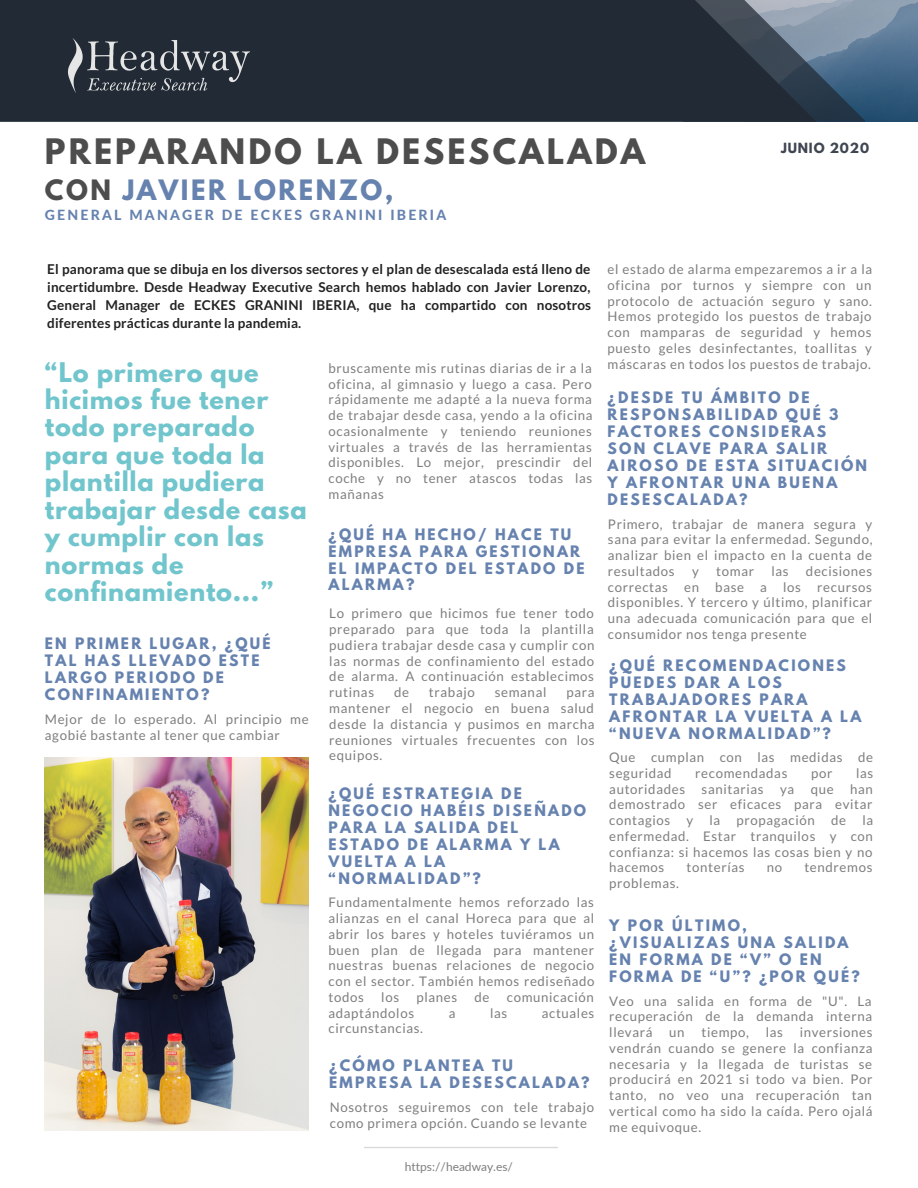
<style>
.page{position:relative;width:918px;height:1188px;background:#fff}
.page>*{position:absolute;margin:0;border:0;box-sizing:border-box;transform-origin:0 0}
.t1{font:700 31.2px "League Spartan";letter-spacing:.1em;color:#4d4d4d}
.t2{font:700 24.9px "League Spartan";letter-spacing:.1em;color:#6682af}
.t3{font:700 24px/27.5px "League Spartan";letter-spacing:.03em;color:#71c5cc}
.t4{font:700 13.95px/16.8px "League Spartan";letter-spacing:.16em;color:#6682af}
.t5{font:800 13.95px "Lato";letter-spacing:.16em;color:#6682af}
.t6{font:700 13.5px/18px "Lato";letter-spacing:.01em;color:#222;text-align:justify}
.t7{font:13.2px/15.8px "Lato";letter-spacing:.05em;color:#7e7e7e;text-align:justify}
.t8{font:700 12.45px "League Spartan";letter-spacing:.07em;color:#3f4652}
.t9{font:12px "Lato";color:#7e7e7e}
.s1{color:#4d4d4d}
</style>
<div class="page">
<img style="left:865px;top:0;width:53px;height:122px">
<svg style="left:815px;top:0;width:50px;height:122px;background:#5b738a"></svg>
<svg style="left:0;top:0;width:815px;height:122px;background:#26303a"></svg>
<img style="left:66px;top:38px;width:184px;height:54px">
<svg style="left:364px;top:1147px;width:194px;height:1px"></svg>
<img style="left:45px;top:758px;width:263px;height:372px">
<h1 class="t1" style="left:45px;top:136px;width:602px">PREPARANDO LA DESESCALADA</h1>
<h2 class="t2" style="left:45px;top:177px;width:350px"><span class="s1">CON</span> JAVIER LORENZO,</h2>
<p class="t5" style="left:45px;top:206px;width:403px">GENERAL MANAGER DE ECKES GRANINI IBERIA</p>
<p class="t8" style="left:781px;top:141px;width:90px">JUNIO 2020</p>
<p class="t6" style="left:47px;top:260px;width:545px">El panorama que se dibuja en los diversos sectores y el plan de desescalada está lleno de incertidumbre. Desde Headway Executive Search hemos hablado con Javier Lorenzo, General Manager de ECKES GRANINI IBERIA, que ha compartido con nosotros diferentes prácticas durante la pandemia.</p>
<p class="t7" style="left:329px;top:360px;width:266px">bruscamente mis rutinas diarias de ir a la oficina, al gimnasio y luego a casa. Pero rápidamente me adapté a la nueva forma de trabajar desde casa, yendo a la oficina ocasionalmente y teniendo reuniones virtuales a través de las herramientas disponibles. Lo mejor, prescindir del coche y no tener atascos todas las mañanas</p>
<h3 class="t3" style="left:45px;top:361px;width:263px">“Lo primero que hicimos fue tener todo preparado para que toda la plantilla pudiera trabajar desde casa y cumplir con las normas de confinamiento...”</h3>
<p class="t4" style="left:329px;top:528px;width:258px">¿QUÉ HA HECHO/ HACE TU<br>EMPRESA PARA GESTIONAR<br>EL IMPACTO DEL ESTADO DE<br>ALARMA?</p>
<p class="t7" style="left:329px;top:605px;width:267px">Lo primero que hicimos fue tener todo preparado para que toda la plantilla pudiera trabajar desde casa y cumplir con las normas de confinamiento del estado de alarma. A continuación establecimos rutinas</p>
<p class="t4" style="left:45px;top:637px;width:227px">EN PRIMER LUGAR, ¿QUÉ<br>TAL HAS LLEVADO ESTE<br>LARGO PERIODO DE<br>CONFINAMIENTO?</p>
<p class="t7" style="left:45px;top:711px;width:265px">Mejor de lo esperado. Al principio me agobié bastante al tener que cambiar</p>
<p class="t7" style="left:394px;top:684px;width:17px">de</p>
<p class="t7" style="left:429px;top:684px;width:47px">trabajo</p>
<p class="t7" style="left:495px;top:684px;width:53px">semanal</p>
<p class="t7" style="left:329px;top:684px;width:267px;text-indent:237px">para mantener el negocio en buena salud desde la distancia y pusimos en marcha reuniones virtuales frecuentes con los equipos.</p>
<p class="t4" style="left:329px;top:787px;width:259px">¿QUÉ ESTRATEGIA DE<br>NEGOCIO HABÉIS DISEÑADO<br>PARA LA SALIDA DEL<br>ESTADO DE ALARMA Y LA<br>VUELTA A LA “NORMALIDAD”?</p>
<p class="t7" style="left:329px;top:894px;width:267px">Fundamentalmente hemos reforzado las alianzas en el canal Horeca para que al abrir los bares y hoteles tuviéramos un buen plan de llegada para mantener nuestras buenas relaciones de negocio con el sector. También hemos rediseñado todos</p>
<p class="t7" style="left:381px;top:989px;width:19px">los</p>
<p class="t7" style="left:416px;top:989px;width:42px">planes</p>
<p class="t7" style="left:475px;top:989px;width:16px">de</p>
<p class="t7" style="left:507px;top:989px;width:88px">comunicación</p>
<p class="t7" style="left:329px;top:1005px;width:87px">adaptándolos</p>
<p class="t7" style="left:449px;top:1005px;width:8px">a</p>
<p class="t7" style="left:490px;top:1005px;width:19px">las</p>
<p class="t7" style="left:542px;top:1005px;width:54px">actuales</p>
<p class="t7" style="left:329px;top:1020px;width:96px">circunstancias.</p>
<p class="t4" style="left:329px;top:1059px;width:262px">¿CÓMO PLANTEA TU<br>EMPRESA LA DESESCALADA?</p>
<p class="t7" style="left:330px;top:1099px;width:266px">Nosotros seguiremos con tele trabajo como primera opción. Cuando se levante</p>
<p class="t9" style="left:405px;top:1159px;width:110px">https://headway.es/</p>
<p class="t7" style="left:608px;top:261px;width:266px">el estado de alarma empezaremos a ir a la oficina por turnos y siempre con un protocolo de actuación seguro y sano.<br>Hemos protegido los puestos de trabajo con mamparas de seguridad y hemos puesto geles desinfectantes, toallitas y máscaras en todos los puestos de trabajo.</p>
<p class="t4" style="left:608px;top:391px;width:261px">¿DESDE TU ÁMBITO DE<br>RESPONSABILIDAD QUÉ 3<br>FACTORES CONSIDERAS<br>SON CLAVE PARA SALIR<br>AIROSO DE ESTA SITUACIÓN<br>Y AFRONTAR UNA BUENA<br>DESESCALADA?</p>
<p class="t7" style="left:608px;top:516px;width:266px">Primero, trabajar de manera segura y sana para evitar la enfermedad. Segundo, analizar bien el impacto en la cuenta de resultados</p>
<p class="t7" style="left:608px;top:563px;width:266px;text-indent:198px">decisiones correctas en base a los recursos disponibles. Y tercero y último, planificar una adecuada comunicación para que el consumidor nos tenga presente</p>
<p class="t7" style="left:692px;top:563px;width:8px">y</p>
<p class="t7" style="left:716px;top:563px;width:39px">tomar</p>
<p class="t7" style="left:771px;top:563px;width:19px">las</p>
<p class="t4" style="left:609px;top:659px;width:254px">¿QUÉ RECOMENDACIONES<br>PUEDES DAR A LOS<br>TRABAJADORES PARA<br>AFRONTAR LA VUELTA A LA “NUEVA NORMALIDAD”?</p>
<p class="t7" style="left:609px;top:749px;width:265px">Que cumplan con las medidas de seguridad</p>
<p class="t7" style="left:609px;top:765px;width:266px;text-indent:247px">las autoridades sanitarias ya que han demostrado ser eficaces para evitar contagios y la propagación de la enfermedad. Estar tranquilos y con confianza: si hacemos las cosas bien y no hacemos</p>
<p class="t7" style="left:695px;top:765px;width:94px">recomendadas</p>
<p class="t7" style="left:811px;top:765px;width:23px">por</p>
<p class="t7" style="left:687px;top:859px;width:59px">tonterías</p>
<p class="t7" style="left:767px;top:859px;width:17px">no</p>
<p class="t7" style="left:804px;top:859px;width:70px">tendremos</p>
<p class="t7" style="left:609px;top:875px;width:71px">problemas.</p>
<p class="t4" style="left:609px;top:919px;width:252px">Y POR ÚLTIMO, ¿VISUALIZAS UNA SALIDA<br>EN FORMA DE “V” O EN<br>FORMA DE “U”? ¿POR QUÉ?</p>
<p class="t7" style="left:609px;top:993px;width:264px">Veo una salida en forma de "U". La recuperación de la demanda interna llevará</p>
<p class="t7" style="left:669px;top:1024px;width:17px">un</p>
<p class="t7" style="left:701px;top:1024px;width:49px">tiempo,</p>
<p class="t7" style="left:766px;top:1024px;width:19px">las</p>
<p class="t7" style="left:609px;top:1024px;width:265px;text-indent:190px">inversiones vendrán cuando se genere la confianza necesaria y la llegada de turistas se producirá en 2021 si todo va bien. Por tanto, no veo una recuperación tan vertical como ha sido la caída. Pero ojalá me equivoque.</p>
</div>
